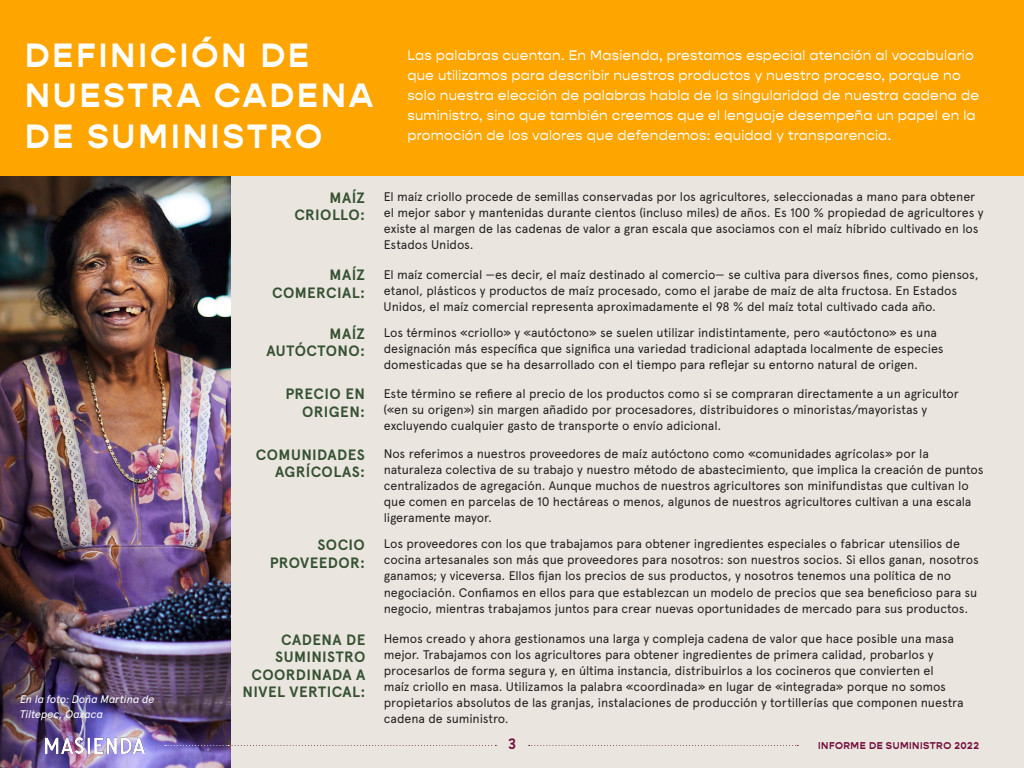
<style>
.page{position:relative;width:1024px;height:768px;background:#eae6df}
.page>*{position:absolute;margin:0;border:0;box-sizing:border-box;transform-origin:0 0}
.t1{font:700 34px "Gopher";letter-spacing:.09em;color:#fff}
.t2{font:700 15px/17.5px "Apercu Pro";letter-spacing:.025em;color:#365233;text-align:right}
.t3{font:15px "El Maestro Espanol";color:#73103e}
.t4{font:14px/20px "Gopher";letter-spacing:.015em;color:#fff}
.t5{font:12.5px/16px "Apercu Pro";letter-spacing:-.01em;color:#231f20}
.t6{font:italic 11px "Apercu Pro";letter-spacing:-.015em;color:#fff}
.t7{font:700 10px "Gopher";letter-spacing:.05em;color:#73103e}
</style>
<div class="page">
<svg style="left:529px;top:745px;width:269px;height:1px"></svg>
<img style="left:0;top:176px;width:231px;height:592px">
<div style="left:0;top:0;width:1024px;height:176px;background:#ffa500"></div>
<svg style="left:165px;top:745px;width:331px;height:1px"></svg>
<p class="t1" style="left:25px;top:35px;width:285px">DEFINICIÓN DE</p>
<p class="t1" style="left:25px;top:75px;width:350px">NUESTRA CADENA</p>
<p class="t1" style="left:25px;top:116px;width:299px">DE SUMINISTRO</p>
<p class="t4" style="left:407px;top:45px;width:573px">Las palabras cuentan. En Masienda, prestamos especial atención al vocabulario que utilizamos para describir nuestros productos y nuestro proceso, porque no solo nuestra elección de palabras habla de la singularidad de nuestra cadena de suministro, sino que también creemos que el lenguaje desempeña un papel en la promoción de los valores que defendemos: equidad y transparencia.</p>
<p class="t6" style="left:20px;top:691px;width:136px">En la foto: Doña Martina de</p>
<p class="t6" style="left:20px;top:706px;width:85px">Tiltepec, Oaxaca</p>
<p class="t2" style="left:330px;top:188px;width:37px">MAÍZ</p>
<p class="t2" style="left:294px;top:206px;width:72px">CRIOLLO:</p>
<p class="t2" style="left:330px;top:266px;width:37px">MAÍZ</p>
<p class="t2" style="left:272px;top:283px;width:94px">COMERCIAL:</p>
<p class="t2" style="left:266px;top:324px;width:100px">MAÍZ<br>AUTÓCTONO:</p>
<p class="t2" style="left:285px;top:385px;width:81px">PRECIO EN<br>ORIGEN:</p>
<p class="t2" style="left:256px;top:445px;width:111px">COMUNIDADES<br>AGRÍCOLAS:</p>
<p class="t2" style="left:270px;top:536px;width:97px">SOCIO<br>PROVEEDOR:</p>
<p class="t2" style="left:243px;top:630px;width:124px">CADENA DE<br>SUMINISTRO<br>COORDINADA A<br>NIVEL VERTICAL:</p>
<p class="t5" style="left:384px;top:188px;width:601px">El maíz criollo procede de semillas conservadas por los agricultores, seleccionadas a mano para obtener el mejor sabor y mantenidas durante cientos (incluso miles) de años. Es 100 % propiedad de agricultores y existe al margen de las cadenas de valor a gran escala que asociamos con el maíz híbrido cultivado en los Estados Unidos.</p>
<p class="t5" style="left:384px;top:265px;width:596px">El maíz comercial —es decir, el maíz destinado al comercio— se cultiva para diversos fines, como piensos, etanol, plásticos y productos de maíz procesado, como el jarabe de maíz de alta fructosa. En Estados<br>Unidos, el maíz comercial representa aproximadamente el 98 % del maíz total cultivado cada año.</p>
<p class="t5" style="left:384px;top:324px;width:561px">Los términos «criollo» y «autóctono» se suelen utilizar indistintamente, pero «autóctono» es una designación más específica que significa una variedad tradicional adaptada localmente de especies domesticadas que se ha desarrollado con el tiempo para reflejar su entorno natural de origen.</p>
<p class="t5" style="left:383px;top:384px;width:577px">Este término se refiere al precio de los productos como si se compraran directamente a un agricultor («en su origen») sin margen añadido por procesadores, distribuidores o minoristas/mayoristas y excluyendo cualquier gasto de transporte o envío adicional.</p>
<p class="t5" style="left:384px;top:445px;width:601px">Nos referimos a nuestros proveedores de maíz autóctono como «comunidades agrícolas» por la naturaleza colectiva de su trabajo y nuestro método de abastecimiento, que implica la creación de puntos centralizados de agregación. Aunque muchos de nuestros agricultores son minifundistas que cultivan lo que comen en parcelas de 10 hectáreas o menos, algunos de nuestros agricultores cultivan a una escala ligeramente mayor.</p>
<p class="t5" style="left:384px;top:535px;width:597px">Los proveedores con los que trabajamos para obtener ingredientes especiales o fabricar utensilios de cocina artesanales son más que proveedores para nosotros: son nuestros socios. Si ellos ganan, nosotros ganamos; y viceversa. Ellos fijan los precios de sus productos, y nosotros tenemos una política de no negociación. Confiamos en ellos para que establezcan un modelo de precios que sea beneficioso para su negocio, mientras trabajamos juntos para crear nuevas oportunidades de mercado para sus productos.</p>
<p class="t5" style="left:384px;top:630px;width:581px">Hemos creado y ahora gestionamos una larga y compleja cadena de valor que hace posible una masa mejor. Trabajamos con los agricultores para obtener ingredientes de primera calidad, probarlos y procesarlos de forma segura y, en última instancia, distribuirlos a los cocineros que convierten el<br>maíz criollo en masa. Utilizamos la palabra «coordinada» en lugar de «integrada» porque no somos propietarios absolutos de las granjas, instalaciones de producción y tortillerías que componen nuestra cadena de suministro.</p>
<p class="t3" style="left:508px;top:736px;width:9px">3</p>
<p class="t7" style="left:818px;top:740px;width:162px">INFORME DE SUMINISTRO 2022</p>
</div>
